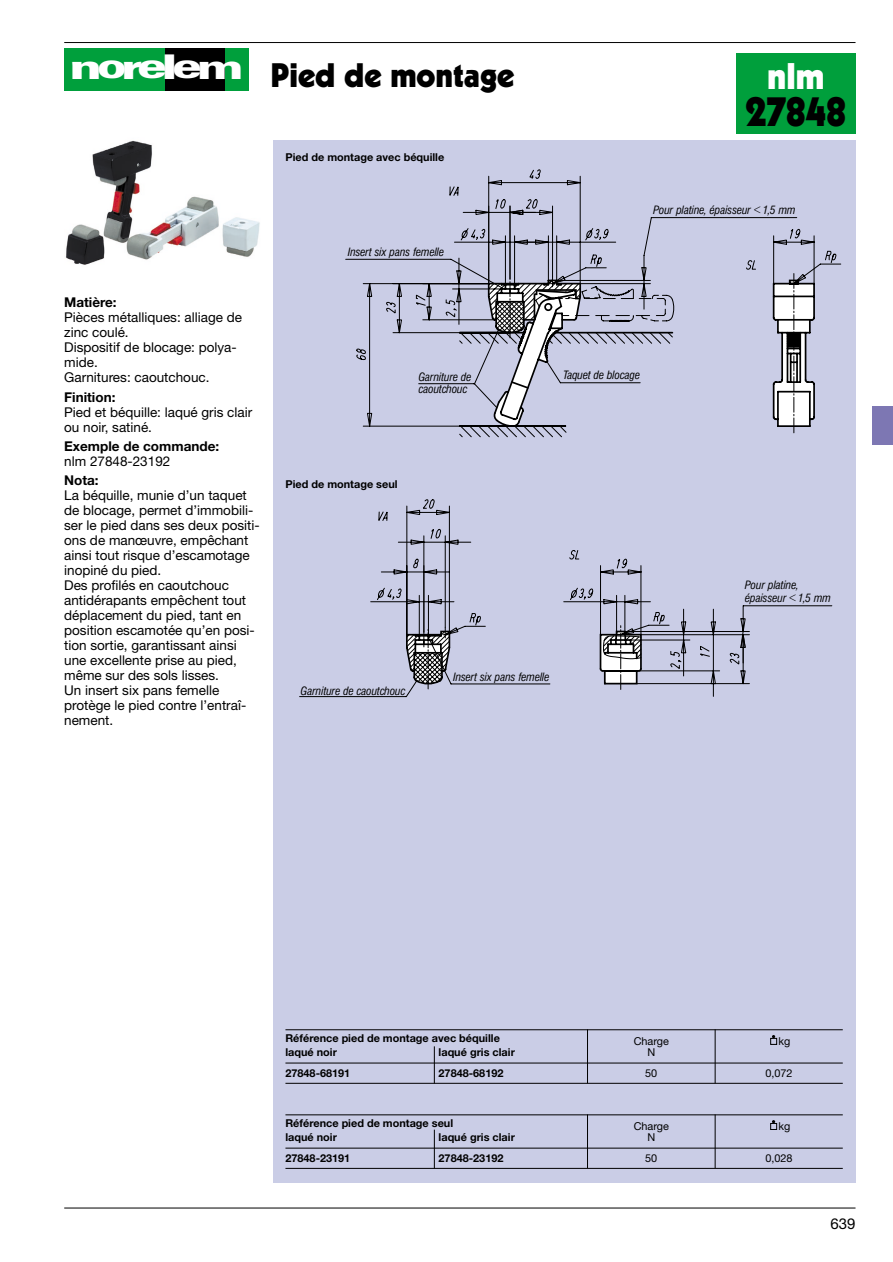
<style>
.page{position:relative;width:893px;height:1262px;background:#fff}
.page>*{position:absolute;margin:0;border:0;box-sizing:border-box;transform-origin:0 0}
.t1{font:900 42px "Kabel";color:#000;scale:.96 1}
.t2{font:900 36px "Kabel";color:#fff}
.t3{font:900 34.05px "Univers";letter-spacing:-.115em;color:#fff;scale:1.44 1}
.t4{font:900 33px "Kabel";color:#000}
.t5{font:15px "Helvetica Neue";color:#000}
.t6{font:13.5px/15px "Helvetica Neue";color:#000}
.t7{font:700 13.5px "Helvetica Neue";color:#000}
.t8{font:italic 300 12px/12px "Helvetica Con BQ";color:#000}
.t9{font:700 10.8px "Helvetica Neue";color:#000}
.t10{font:10.8px "Helvetica Neue";color:#000}
</style>
<div class="page">
<hr style="left:64px;top:42px;width:791px;height:1px;background:#000">
<hr style="left:64px;top:1207px;width:791px;height:1px;background:#000">
<div style="left:872px;top:406px;width:20px;height:38px;background:#7d77b3"></div>
<img style="left:66px;top:140px;width:194px;height:125px">
<div style="left:736px;top:53px;width:119px;height:81px;background:#009f3c"></div>
<div style="left:273px;top:140px;width:582px;height:1042px;background:#cacde6"></div>
<div style="left:64px;top:48px;width:185px;height:43px;background:#009f3c"></div>
<div style="left:165px;top:48px;width:60px;height:43px;background:#000"></div>
<svg style="left:356px;top:169px;width:485px;height:269px"></svg>
<hr style="left:285px;top:1029px;width:557px;height:1px;background:#000">
<hr style="left:285px;top:1062px;width:557px;height:1px;background:#000">
<hr style="left:285px;top:1083px;width:557px;height:1px;background:#000">
<svg style="left:770px;top:1035px;width:6px;height:9px"></svg>
<hr style="left:434px;top:1046px;width:1px;height:37px;background:#000">
<hr style="left:587px;top:1029px;width:1px;height:54px;background:#000">
<hr style="left:714px;top:1029px;width:1px;height:54px;background:#000">
<hr style="left:285px;top:1114px;width:557px;height:1px;background:#000">
<hr style="left:285px;top:1147px;width:557px;height:1px;background:#000">
<hr style="left:285px;top:1168px;width:557px;height:1px;background:#000">
<svg style="left:770px;top:1120px;width:6px;height:9px"></svg>
<hr style="left:434px;top:1129px;width:1px;height:39px;background:#000">
<hr style="left:587px;top:1114px;width:1px;height:54px;background:#000">
<hr style="left:714px;top:1114px;width:1px;height:54px;background:#000">
<svg style="left:370px;top:499px;width:380px;height:198px"></svg>
<h3 class="t3" style="left:70px;top:54px;width:122px">norelem</h3>
<h2 class="t2" style="left:767px;top:63px;width:59px">nlm</h2>
<h3 class="t4" style="left:270px;top:63px;width:245px">Pied de montage</h3>
<p class="t7" style="left:64px;top:298px;width:54px">Matière:</p>
<p class="t6" style="left:64px;top:311px;width:179px">Pièces métalliques: alliage de zinc coulé.<br>Dispositif de blocage: polya&shy;mide.<br>Garnitures: caoutchouc.</p>
<p class="t7" style="left:64px;top:392px;width:53px">Finition:</p>
<p class="t6" style="left:64px;top:406px;width:189px">Pied et béquille: laqué gris clair ou noir, satiné.</p>
<p class="t7" style="left:64px;top:441px;width:156px">Exemple de commande:</p>
<p class="t6" style="left:64px;top:455px;width:108px">nlm 27848-23192</p>
<p class="t7" style="left:64px;top:475px;width:36px">Nota:</p>
<p class="t6" style="left:64px;top:489px;width:197px">La béquille, munie d’un taquet de blocage, permet d’immobili&shy;ser le pied dans ses deux positi&shy;ons de manœuvre, empêchant ainsi tout risque d’escamotage inopiné du pied.<br>Des profilés en caoutchouc antidérapants empêchent tout déplacement du pied, tant en position escamotée qu’en posi&shy;tion sortie, garantissant ainsi une excellente prise au pied, même sur des sols lisses.<br>Un insert six pans femelle protège le pied contre l’entraî&shy;nement.</p>
<p class="t9" style="left:285px;top:153px;width:160px">Pied de montage avec béquille</p>
<p class="t8" style="left:348px;top:247px;width:97px">Insert six pans femelle</p>
<h1 class="t1" style="left:745px;top:96px;width:106px">27848</h1>
<p class="t8" style="left:653px;top:205px;width:144px">Pour platine, épaisseur &lt; 1,5 mm</p>
<p class="t8" style="left:418px;top:372px;width:54px">Garniture de caoutchouc</p>
<p class="t8" style="left:563px;top:370px;width:78px">Taquet de blocage</p>
<p class="t9" style="left:285px;top:481px;width:114px">Pied de montage seul</p>
<p class="t8" style="left:300px;top:686px;width:106px">Garniture de caoutchouc</p>
<p class="t8" style="left:453px;top:672px;width:97px">Insert six pans femelle</p>
<p class="t8" style="left:744px;top:580px;width:87px;line-height:12.9px">Pour platine, épaisseur &lt; 1,5 mm</p>
<p class="t9" style="left:285px;top:1034px;width:216px">Référence pied de montage avec béquille</p>
<p class="t10" style="left:633px;top:1037px;width:37px">Charge</p>
<p class="t10" style="left:778px;top:1037px;width:13px">kg</p>
<p class="t9" style="left:285px;top:1048px;width:53px">laqué noir</p>
<p class="t9" style="left:438px;top:1048px;width:78px">laqué gris clair</p>
<p class="t10" style="left:647px;top:1048px;width:9px">N</p>
<p class="t9" style="left:285px;top:1068px;width:66px">27848-68191</p>
<p class="t9" style="left:438px;top:1068px;width:66px">27848-68192</p>
<p class="t10" style="left:645px;top:1068px;width:14px">50</p>
<p class="t10" style="left:765px;top:1068px;width:29px">0,072</p>
<p class="t9" style="left:285px;top:1119px;width:169px">Référence pied de montage seul</p>
<p class="t10" style="left:633px;top:1122px;width:37px">Charge</p>
<p class="t10" style="left:778px;top:1122px;width:13px">kg</p>
<p class="t9" style="left:285px;top:1133px;width:53px">laqué noir</p>
<p class="t9" style="left:438px;top:1133px;width:78px">laqué gris clair</p>
<p class="t10" style="left:647px;top:1133px;width:9px">N</p>
<p class="t9" style="left:285px;top:1153px;width:66px">27848-23191</p>
<p class="t9" style="left:438px;top:1153px;width:66px">27848-23192</p>
<p class="t10" style="left:645px;top:1153px;width:14px">50</p>
<p class="t10" style="left:765px;top:1153px;width:29px">0,028</p>
<p class="t5" style="left:830px;top:1218px;width:27px">639</p>
</div>
